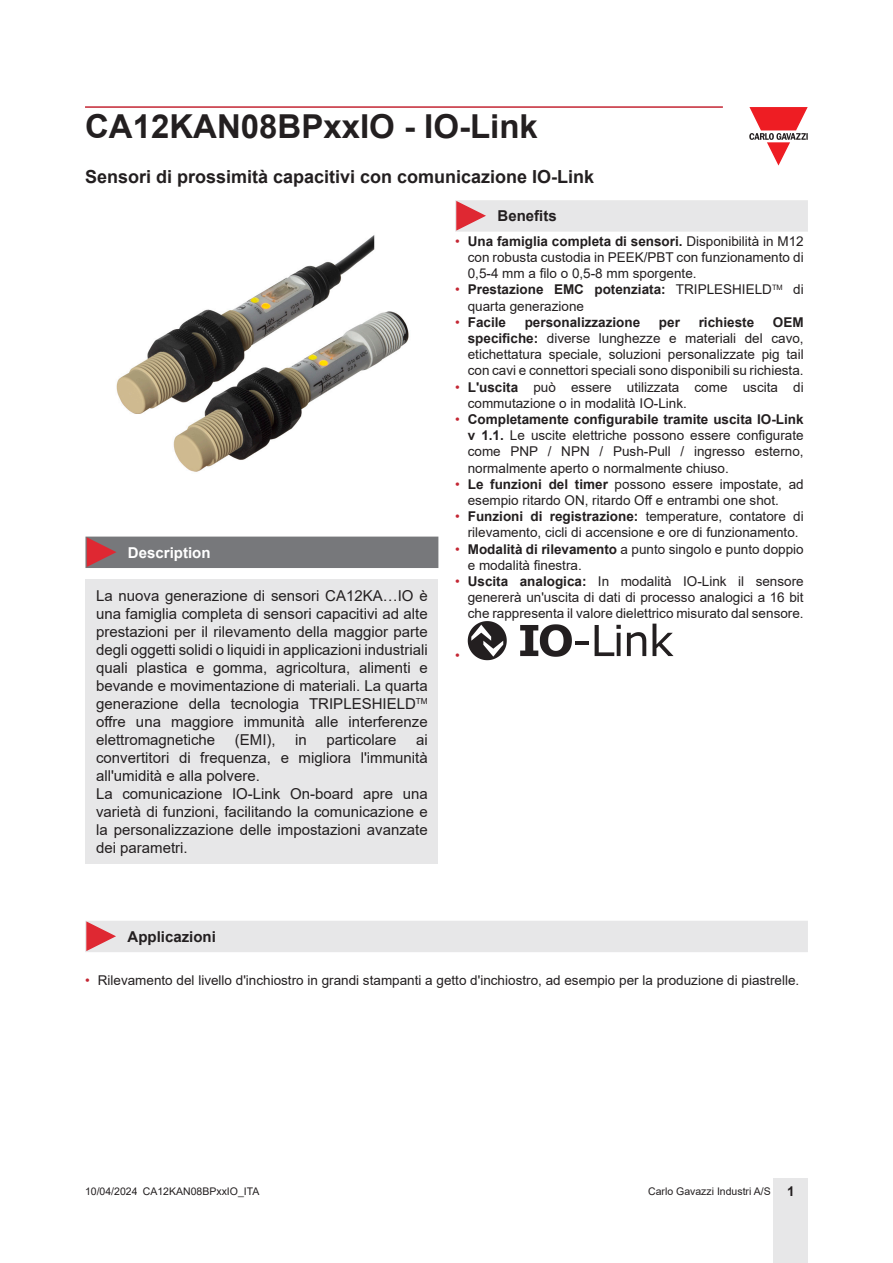
<style>
.page{position:relative;width:893px;height:1263px;background:#fff}
.page>*{position:absolute;margin:0;border:0;box-sizing:border-box;transform-origin:0 0}
.t1{font:700 33px "Arial";color:#231f20}
.Titolo02{font:700 18px "Arial";color:#231f20}
.Testo{font:15px/18px "Arial";color:#231f20;text-align:justify}
.Titolo03{font:700 15px "Arial";color:#231f20}
.Titolo04{font:700 15px "Arial";color:#fff}
.t2{font:13.5px/16.2px "Arial";color:#231f20;text-align:justify}
.t3{font:700 13.5px "Arial";color:#231f20}
.t4{font:13.5px "Arial";color:#c42633}
.t5{font:10.5px "Arial";color:#231f20}
.s1{color:#c42633}
.s2{font-weight:700}
.s3{font-weight:400;color:#c42633}
.s4{font-weight:700;font-size:13.5px}
</style>
<div class="page">
<hr style="left:85px;top:106px;width:638px;height:2px;background:#c42633">
<div style="left:774px;top:1178px;width:34px;height:85px;background:#e7e7e8"></div>
<svg style="left:749px;top:107px;width:59px;height:59px"></svg>
<div style="left:85px;top:580px;width:353px;height:284px;background:#e7e7e8"></div>
<img style="left:116px;top:235px;width:293px;height:237px">
<div style="left:85px;top:537px;width:353px;height:31px;background:#77787b"></div>
<div style="left:455px;top:200px;width:353px;height:32px;background:#e7e7e8"></div>
<svg style="left:520px;top:624px;width:69px;height:33px"></svg>
<svg style="left:595px;top:625px;width:26px;height:31px"></svg>
<svg style="left:617px;top:633px;width:4px;height:23px"></svg>
<svg style="left:627px;top:632px;width:19px;height:24px"></svg>
<svg style="left:652px;top:624px;width:21px;height:32px"></svg>
<svg style="left:468px;top:621px;width:39px;height:39px"></svg>
<div style="left:85px;top:921px;width:723px;height:31px;background:#e7e7e8"></div>
<h1 class="t1" style="left:85px;top:103px;width:454px">CA12KAN08BPxxIO - IO-Link</h1>
<p class="Titolo02" style="left:85px;top:164px;width:511px">Sensori di prossimità capacitivi con comunicazione IO-Link</p>
<p class="Titolo04" style="left:128px;top:542px;width:84px">Description</p>
<p class="Testo" style="left:96px;top:587px;width:333px">La nuova generazione di sensori CA12KA…IO è una famiglia completa di sensori capacitivi ad alte prestazioni per il rilevamento della maggior parte degli oggetti solidi o liquidi in applicazioni industriali quali plastica e gomma, agricoltura, alimenti e bevande e movimentazione di materiali. La quarta generazione della tecnologia TRIPLESHIELD<sup>TM </sup>offre una maggiore immunità alle interferenze elettromagnetiche</p>
<p class="Testo" style="left:235px;top:731px;width:42px">(EMI),</p>
<p class="Testo" style="left:295px;top:731px;width:13px">in</p>
<p class="Testo" style="left:326px;top:731px;width:72px">particolare</p>
<p class="Testo" style="left:96px;top:731px;width:333px;text-indent:320px">ai convertitori di frequenza, e migliora l'immunità all'umidità e alla polvere.</p>
<p class="Testo" style="left:96px;top:785px;width:333px">La comunicazione IO-Link On-board apre una varietà di funzioni, facilitando la comunicazione e la personalizzazione delle impostazioni avanzate dei parametri.</p>
<p class="Titolo03" style="left:497px;top:206px;width:61px">Benefits</p>
<p class="t2" style="left:468px;top:233px;width:337px;text-indent:-13px"><span class="s1">•</span> <span class="s2">Una famiglia completa di sensori.</span> Disponibilità in M12 con robusta custodia in PEEK/PBT con funzionamento di 0,5-4 mm a filo o 0,5-8 mm sporgente.</p>
<p class="t2" style="left:468px;top:281px;width:337px;text-indent:-13px"><span class="s1">•</span> <span class="s2">Prestazione EMC potenziata:</span> TRIPLESHIELD<sup>TM</sup> di quarta generazione</p>
<p class="t3" style="left:455px;top:312px;width:53px"><span class="s3">•</span> Facile</p>
<p class="t3" style="left:525px;top:312px;width:117px">personalizzazione</p>
<p class="t3" style="left:659px;top:312px;width:23px">per</p>
<p class="t3" style="left:699px;top:312px;width:57px">richieste</p>
<p class="t2" style="left:468px;top:314px;width:337px;text-indent:305px"><span class="s2">OEM specifiche:</span> diverse lunghezze e materiali del cavo, etichettatura speciale, soluzioni personalizzate pig tail con cavi e connettori speciali sono disponibili su richiesta.</p>
<p class="t2" style="left:468px;top:379px;width:337px;text-indent:-13px"><span class="s1">•</span> <span class="s2">L'uscita</span> può essere utilizzata come uscita di commutazione o in modalità IO-Link.</p>
<p class="t2" style="left:468px;top:411px;width:337px;text-indent:-13px"><span class="s1">•</span> <span class="s2">Completamente configurabile tramite uscita IO-Link v 1.1.</span> Le uscite elettriche possono essere configurate come PNP / NPN / Push-Pull / ingresso esterno, normalmente aperto o normalmente chiuso.</p>
<p class="t2" style="left:468px;top:476px;width:337px;text-indent:-13px"><span class="s1">•</span> <span class="s2">Le funzioni del timer</span> possono essere impostate, ad esempio ritardo ON, ritardo Off e entrambi one shot.</p>
<p class="t2" style="left:455px;top:508px;width:350px;text-align:center"><span class="s1">•</span> <span class="s2">Funzioni di registrazione:</span> temperature, contatore di rilevamento, cicli di accensione e ore di funzionamento.</p>
<p class="t2" style="left:468px;top:541px;width:337px;text-indent:-13px"><span class="s1">•</span> <span class="s2">Modalità di rilevamento</span> a punto singolo e punto doppio e modalità finestra.</p>
<p class="t2" style="left:468px;top:573px;width:337px;text-indent:-13px"><span class="s1">•</span> <span class="s2">Uscita analogica:</span> In modalità IO-Link il sensore genererà un'uscita di dati di processo analogici a 16 bit che rappresenta il valore dielettrico misurato dal sensore.</p>
<p class="t4" style="left:455px;top:646px;width:6px">•</p>
<p class="Titolo03" style="left:128px;top:926px;width:90px">Applicazioni</p>
<p class="t2" style="left:85px;top:972px;width:716px"><span class="s1">•</span> Rilevamento del livello d'inchiostro in grandi stampanti a getto d'inchiostro, ad esempio per la produzione di piastrelle.</p>
<p class="t5" style="left:85px;top:1183px;width:176px">10/04/2024 CA12KAN08BPxxIO_ITA</p>
<p class="t5" style="left:648px;top:1183px;width:148px">Carlo Gavazzi Industri A/S <span class="s4">1</span></p>
</div>
